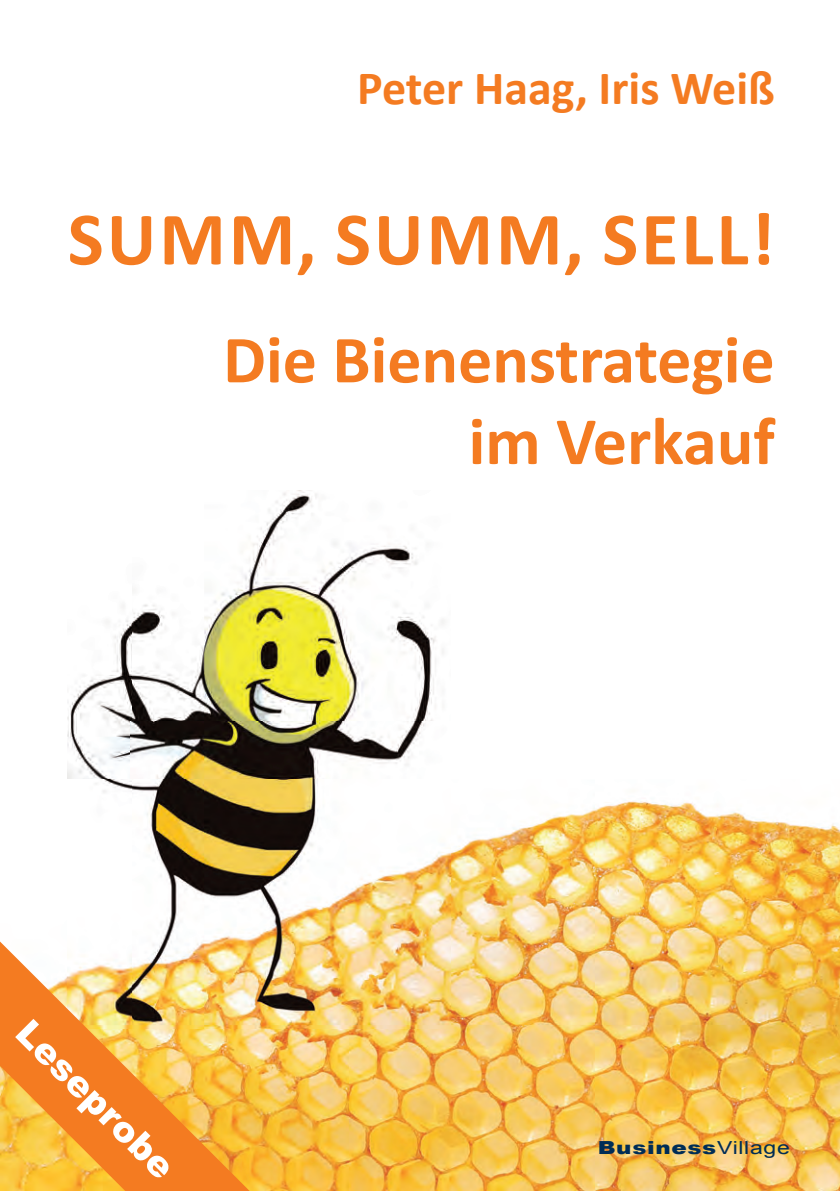
<style>
.page{position:relative;width:840px;height:1191px;background:#fff}
.page>*{position:absolute;margin:0;border:0;box-sizing:border-box;transform-origin:0 0}
.t1{font:700 76px "Calibri";letter-spacing:.04em;color:#f47b21}
.t2{font:700 68px/81.6px "Calibri";color:#f47b21;text-align:right}
.t3{font:700 48px "Calibri";color:#f47b21}
.t4{font:900 36px "Arial";color:#fff}
.t5{font:900 18px "Arial";letter-spacing:.03em;color:#002d56;scale:1.28 1}
.s1{font-weight:400}
</style>
<div class="page">
<img style="left:249px;top:801px;width:590px;height:390px">
<img style="left:67px;top:491px;width:383px;height:537px">
<svg style="left:0;top:941px;width:249px;height:250px;background:#f3ad51"></svg>
<p class="t3" style="left:357px;top:57px;width:419px">Peter Haag, Iris Weiß</p>
<p class="t1" style="left:68px;top:190px;width:708px">SUMM, SUMM, SELL!</p>
<p class="t2" style="left:223px;top:319px;width:553px">Die Bienenstrategie im Verkauf</p>
<p class="t4" style="left:37px;top:1012px;width:208px;rotate:45deg">Leseprobe</p>
<p class="t5" style="left:597px;top:1137px;width:152px">Business<span class="s1">Village</span></p>
</div>
